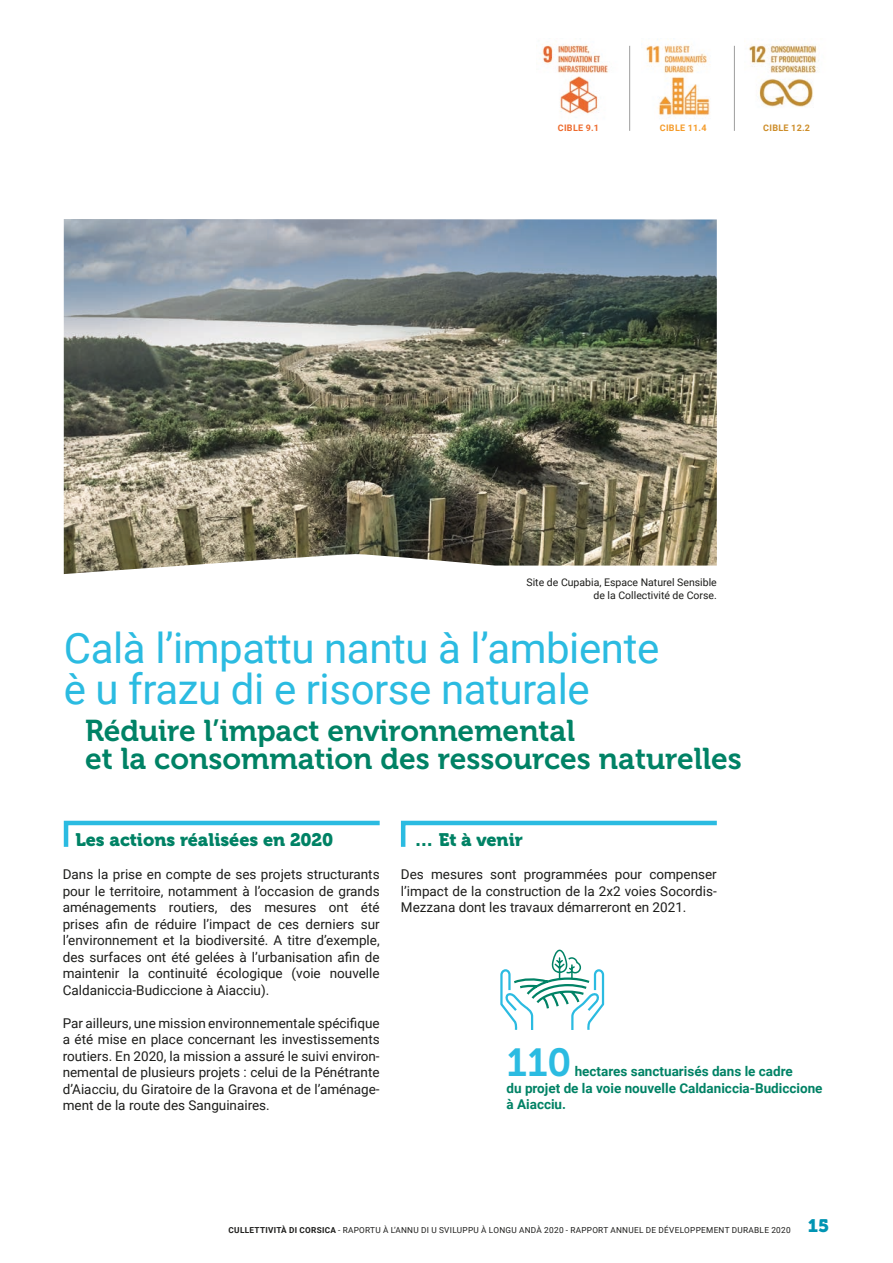
<style>
.page{position:relative;width:893px;height:1263px;background:#fff}
.page>*{position:absolute;margin:0;border:0;box-sizing:border-box;transform-origin:0 0}
.t1{font:42px/40.5px "Roboto";letter-spacing:-.01em;color:#2bbbe1}
.t2{font:39px "Museo 700";color:#2bbbe1}
.t3{font:30px/28.5px "Museo 700";color:#008265}
.t4{font:18px "Museo 900";color:#008265}
.t5{font:13.5px/16.5px "Roboto";color:#1d1d1b;text-align:justify}
.t6{font:700 13.5px/16.5px "Roboto";color:#008265}
.t7{font:10.5px/12.6px "Roboto";color:#1d1d1b;text-align:right}
.t8{font:700 9px "Roboto";letter-spacing:.035em;color:#f59c2b}
.t9{font:700 9px "Roboto";letter-spacing:.035em;color:#cd8d29}
.t10{font:700 9px "Roboto";letter-spacing:.035em;color:#ed6b2e}
.t11{font:8.25px "Roboto";letter-spacing:.035em;color:#1d1d1b}
.s1{font-weight:700}
.s2{font-family:"Museo 900";font-size:18px;color:#0094b3}
</style>
<div class="page">
<svg style="left:63px;top:820px;width:317px;height:27px"></svg>
<svg style="left:400px;top:820px;width:317px;height:27px"></svg>
<img style="left:64px;top:219px;width:653px;height:355px">
<svg style="left:500px;top:949px;width:105px;height:81px"></svg>
<img style="left:646px;top:38px;width:64px;height:81px">
<img style="left:542px;top:44px;width:67px;height:70px">
<img style="left:748px;top:44px;width:71px;height:63px">
<hr style="left:734px;top:46px;width:1px;height:85px;background:#9d9d9d">
<hr style="left:629px;top:46px;width:1px;height:85px;background:#9d9d9d">
<p class="t10" style="left:558px;top:121px;width:43px">CIBLE 9.1</p>
<p class="t8" style="left:660px;top:121px;width:48px">CIBLE 11.4</p>
<p class="t9" style="left:763px;top:121px;width:48px">CIBLE 12.2</p>
<p class="t7" style="left:526px;top:576px;width:192px">Site de Cupabia, Espace Naturel Sensible de la Collectivité de Corse.</p>
<h1 class="t1" style="left:64px;top:626px;width:597px">Calà l’impattu nantu à l’ambiente è u frazu di e risorse naturale</h1>
<h3 class="t3" style="left:85px;top:716px;width:658px">Réduire l’impact environnemental<br>et la consommation des ressources naturelles</h3>
<h3 class="t4" style="left:75px;top:829px;width:259px">Les actions réalisées en 2020</h3>
<p class="t5" style="left:63px;top:865px;width:318px">Dans la prise en compte de ses projets structurants pour le territoire, notamment à l’occasion de grands aménagements routiers, des mesures ont été prises afin de réduire l’impact de ces derniers sur l’environnement et la biodiversité. A titre d’exemple, des surfaces ont été gelées à l’urbanisation afin de maintenir la continuité écologique (voie nouvelle Caldaniccia-Budiccione à Aiacciu).</p>
<p class="t5" style="left:63px;top:1014px;width:318px">Par ailleurs, une mission environnementale spécifique a été mise en place concernant les investissements routiers. En 2020, la mission a assuré le suivi environ&shy;nemental de plusieurs projets : celui de la Pénétrante d’Aiacciu, du Giratoire de la Gravona et de l’aménage&shy;ment de la route des Sanguinaires.</p>
<h3 class="t4" style="left:414px;top:829px;width:111px">… Et à venir</h3>
<p class="t5" style="left:401px;top:865px;width:317px">Des mesures sont programmées pour compenser l’impact de la construction de la 2x2 voies Socordis-Mezzana dont les travaux démarreront en 2021.</p>
<h2 class="t2" style="left:506px;top:1041px;width:66px">110</h2>
<p class="t6" style="left:506px;top:1063px;width:318px;text-indent:68px">hectares sanctuarisés dans le cadre<br>du projet de la voie nouvelle Caldaniccia-Budiccione à Aiacciu.</p>
<p class="t11" style="left:229px;top:1224px;width:602px"><span class="s1">CULLETTIVITÀ DI CORSICA</span> - RAPORTU À L’ANNU DI U SVILUPPU À LONGU ANDÀ 2020 - RAPPORT ANNUEL DE DÉVELOPPEMENT DURABLE 2020 <span class="s2">15</span></p>
</div>
